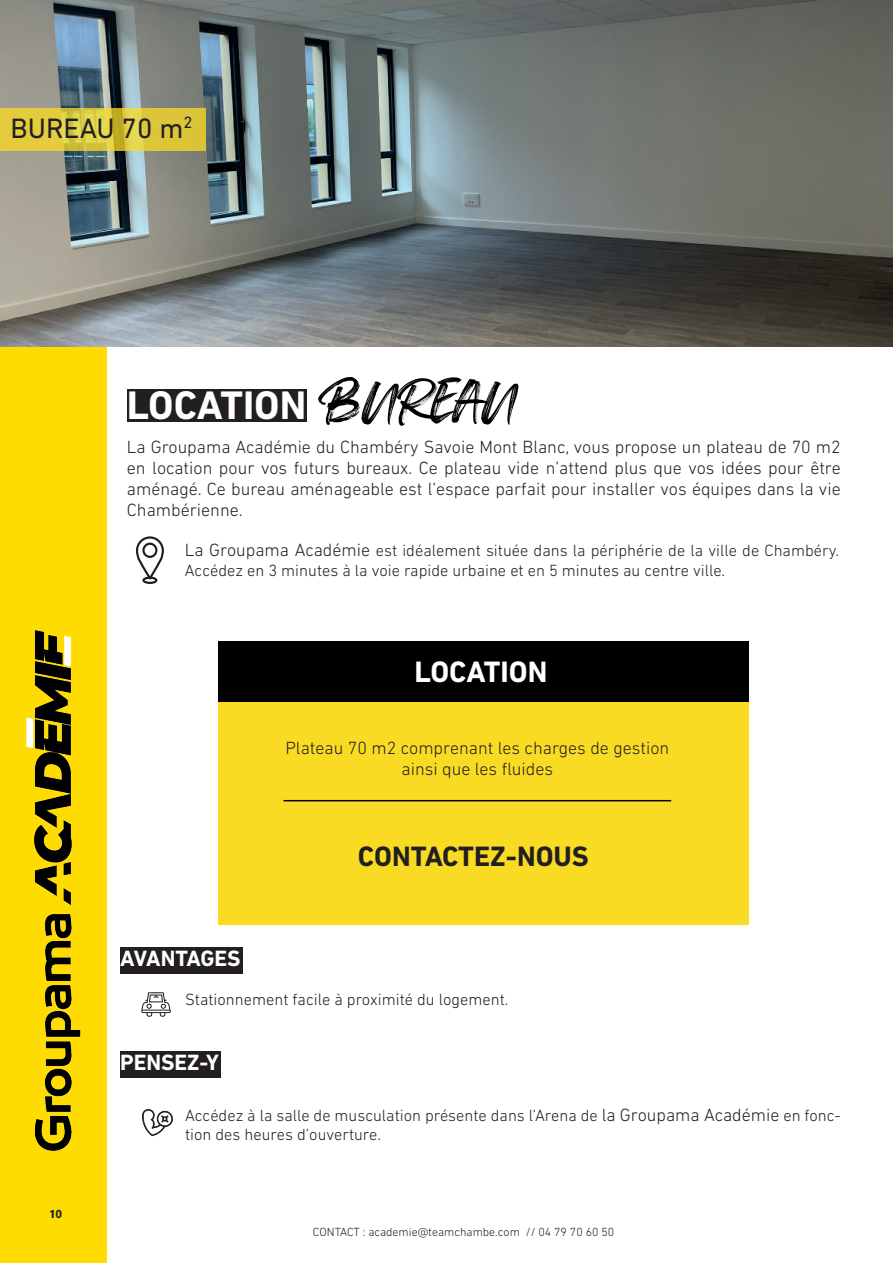
<style>
.page{position:relative;width:893px;height:1263px;background:#fff}
.page>*{position:absolute;margin:0;border:0;box-sizing:border-box;transform-origin:0 0}
.t1{font:72px "Summer Loving";color:#000001}
.t2{font:700 40.5px "DIN Next LT Pro";color:#fff}
.t3{font:700 30px "DIN Next LT Pro";color:#fff}
.t4{font:700 28.5px "DIN Next LT Pro";color:#231f20}
.t5{font:28.5px "DIN Next LT Pro";color:#231f20}
.t6{font:700 22.5px "DIN Next LT Pro";color:#fff}
.t7{font:300 18px/21px "DIN Next LT Pro";color:#231f20;text-align:justify}
.t8{font:300 16.5px/19.5px "DIN Next LT Pro";color:#231f20}
.t9{font:300 12px "DIN Next LT Pro";color:#231f20}
.t10{font:700 12px "Akzidenz Grotesk Pro";color:#231f20}
.s1{font-size:18px}
</style>
<div class="page">
<div style="left:0;top:0;width:107px;height:1263px;background:#ffdc01"></div>
<img style="left:26px;top:630px;width:55px;height:521px">
<div style="left:127px;top:389px;width:179px;height:32px;background:#231f20"></div>
<img style="left:1px;top:0;width:892px;height:347px">
<svg style="left:0;top:108px;width:206px;height:42px;fill:#dfcb3e"></svg>
<svg style="left:136px;top:536px;width:28px;height:48px"></svg>
<div style="left:219px;top:701px;width:530px;height:223px;background:#fadb24"></div>
<hr style="left:284px;top:800px;width:387px;height:1px;background:#000">
<div style="left:219px;top:642px;width:530px;height:60px;background:#000001"></div>
<svg style="left:141px;top:992px;width:30px;height:25px"></svg>
<div style="left:120px;top:947px;width:123px;height:27px;background:#231f20"></div>
<img style="left:143px;top:1109px;width:30px;height:28px">
<div style="left:120px;top:1051px;width:101px;height:27px;background:#231f20"></div>
<h3 class="t5" style="left:11px;top:111px;width:183px">BUREAU 70 m<sup>2</sup></h3>
<h1 class="t1" style="left:318px;top:357px;width:199px">BUREAU</h1>
<h2 class="t2" style="left:127px;top:382px;width:181px">LOCATION</h2>
<p class="t7" style="left:127px;top:436px;width:715px">La Groupama Académie du Chambéry Savoie Mont Blanc, vous propose un plateau de 70 m2 en location pour vos futurs bureaux. Ce plateau vide n’attend plus que vos idées pour être aménagé. Ce bureau aménageable est l’espace parfait pour installer vos équipes dans la vie Chambérienne.</p>
<p class="t8" style="left:185px;top:540px;width:656px"><span class="s1">La Groupama Académie</span> est idéalement située dans la périphérie de la ville de Chambéry.<br>Accédez en 3 minutes à la voie rapide urbaine et en 5 minutes au centre ville.</p>
<h3 class="t3" style="left:415px;top:654px;width:134px">LOCATION</h3>
<p class="t7" style="left:285px;top:737px;width:385px;text-align:center">Plateau 70 m2 comprenant les charges de gestion ainsi que les fluides</p>
<h3 class="t4" style="left:358px;top:840px;width:233px">CONTACTEZ-NOUS</h3>
<p class="t6" style="left:120px;top:945px;width:122px">AVANTAGES</p>
<p class="t8" style="left:185px;top:989px;width:325px">Stationnement facile à proximité du logement.</p>
<p class="t6" style="left:120px;top:1049px;width:100px">PENSEZ-Y</p>
<p class="t10" style="left:49px;top:1206px;width:15px">10</p>
<p class="t8" style="left:185px;top:1105px;width:657px">Accédez à la salle de musculation présente dans l’Arena de <span class="s1">la Groupama Académie</span> en fonc&shy;tion des heures d’ouverture.</p>
<p class="t9" style="left:313px;top:1225px;width:303px">CONTACT : academie@teamchambe.com // 04 79 70 60 50</p>
</div>
